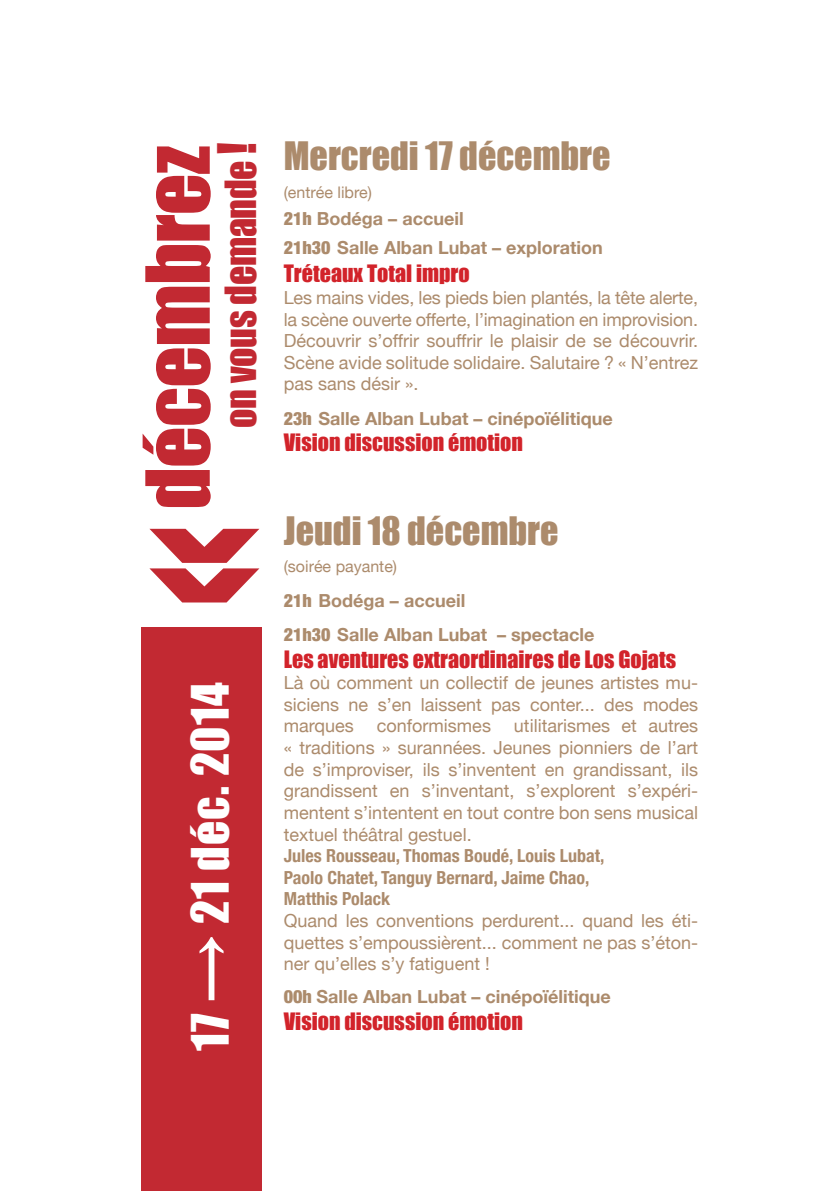
<style>
.page{position:relative;width:840px;height:1191px;background:#fff}
.page>*{position:absolute;margin:0;border:0;box-sizing:border-box;transform-origin:0 0}
.t1{font:700 condensed 273.2px "Helvetica Neue";color:#c22932;scale:.84 1}
.t2{font:81.4px "Impact";letter-spacing:-.01em;color:#c22932}
.t3{font:47.4px "Impact";letter-spacing:.02em;color:#fff}
.t4{font:39.4px "Impact";letter-spacing:-.01em;color:#c22932;scale:.96 1}
.t5{font:36px "Impact";color:#ac8b6c}
.t6{font:22px "Impact";color:#d2232a}
.t7{font:18px/21.6px "Helvetica Neue";color:#ac8b6c;text-align:justify}
.t8{font:700 18px/28.8px "Helvetica Neue";color:#ac8b6c}
.t9{font:700 condensed 18px/21.6px "Helvetica Neue";color:#ac8b6c}
.t10{font:16px "Helvetica Neue";color:#ac8b6c}
.s1{font-size:48.8px}
.s2{font-size:68.4px}
.s3{font-weight:900;font-stretch:condensed}
</style>
<div class="page">
<div style="left:142px;top:627px;width:120px;height:564px;background:#c22932"></div>
<h2 class="t2" style="left:114px;top:509px;width:365px;rotate:-90deg">décembrez</h2>
<h3 class="t4" style="left:210px;top:428px;width:299px;rotate:-90deg">on vous demande <span class="s1">!</span></h3>
<h1 class="t1" style="left:21px;top:614px;width:118px;rotate:-90deg">«</h1>
<h3 class="t3" style="left:173px;top:1050px;width:369px;rotate:-90deg">17 <span class="s2">→</span> 21 déc. 2014</h3>
<h3 class="t5" style="left:283px;top:128px;width:328px">Mercredi 17 décembre</h3>
<p class="t10" style="left:283px;top:183px;width:90px">(entrée libre)</p>
<p class="t8" style="left:283px;top:204px;width:320px"><span class="s3">21h</span> Bodéga – accueil<br><span class="s3">21h30</span> Salle Alban Lubat – exploration</p>
<p class="t6" style="left:283px;top:257px;width:187px">Tréteaux Total impro</p>
<p class="t7" style="left:283px;top:286px;width:415px">Les mains vides, les pieds bien plantés, la tête alerte, la scène ouverte offerte, l’imagination en improvision.<br>Découvrir s’offrir souffrir le plaisir de se découvrir.<br>Scène avide solitude solidaire. Salutaire ? « N’entrez pas sans désir ».</p>
<p class="t8" style="left:283px;top:404px;width:330px"><span class="s3">23h</span> Salle Alban Lubat – cinépoïélitique</p>
<p class="t6" style="left:283px;top:426px;width:241px">Vision discussion émotion</p>
<h3 class="t5" style="left:283px;top:503px;width:276px">Jeudi 18 décembre</h3>
<p class="t10" style="left:283px;top:557px;width:115px">(soirée payante)</p>
<p class="t8" style="left:283px;top:583px;width:312px;line-height:34.4px"><span class="s3">21h</span> Bodéga – accueil<br><span class="s3">21h30</span> Salle Alban Lubat – spectacle</p>
<p class="t6" style="left:283px;top:642px;width:393px">Les aventures extraordinaires de Los Gojats</p>
<p class="t7" style="left:283px;top:672px;width:415px">Là où comment un collectif de jeunes artistes mu&shy;siciens ne s’en laissent pas conter... des modes marques</p>
<p class="t7" style="left:376px;top:715px;width:116px">conformismes</p>
<p class="t7" style="left:283px;top:715px;width:415px;text-indent:230px">utilitarismes et autres « traditions » surannées. Jeunes pionniers de l’art de s’improviser, ils s’inventent en grandissant, ils grandissent en s’inventant, s’explorent s’expéri&shy;mentent s’intentent en tout contre bon sens musical textuel théâtral gestuel.</p>
<p class="t9" style="left:283px;top:844px;width:322px">Jules Rousseau, Thomas Boudé, Louis Lubat,<br>Paolo Chatet, Tanguy Bernard, Jaime Chao,<br>Matthis Polack</p>
<p class="t7" style="left:283px;top:909px;width:415px">Quand les conventions perdurent... quand les éti&shy;quettes s’empoussièrent... comment ne pas s’éton&shy;ner qu’elles s’y fatiguent !</p>
<p class="t8" style="left:283px;top:982px;width:328px"><span class="s3">00h</span> Salle Alban Lubat – cinépoïélitique</p>
<p class="t6" style="left:283px;top:1003px;width:241px">Vision discussion émotion</p>
</div>
